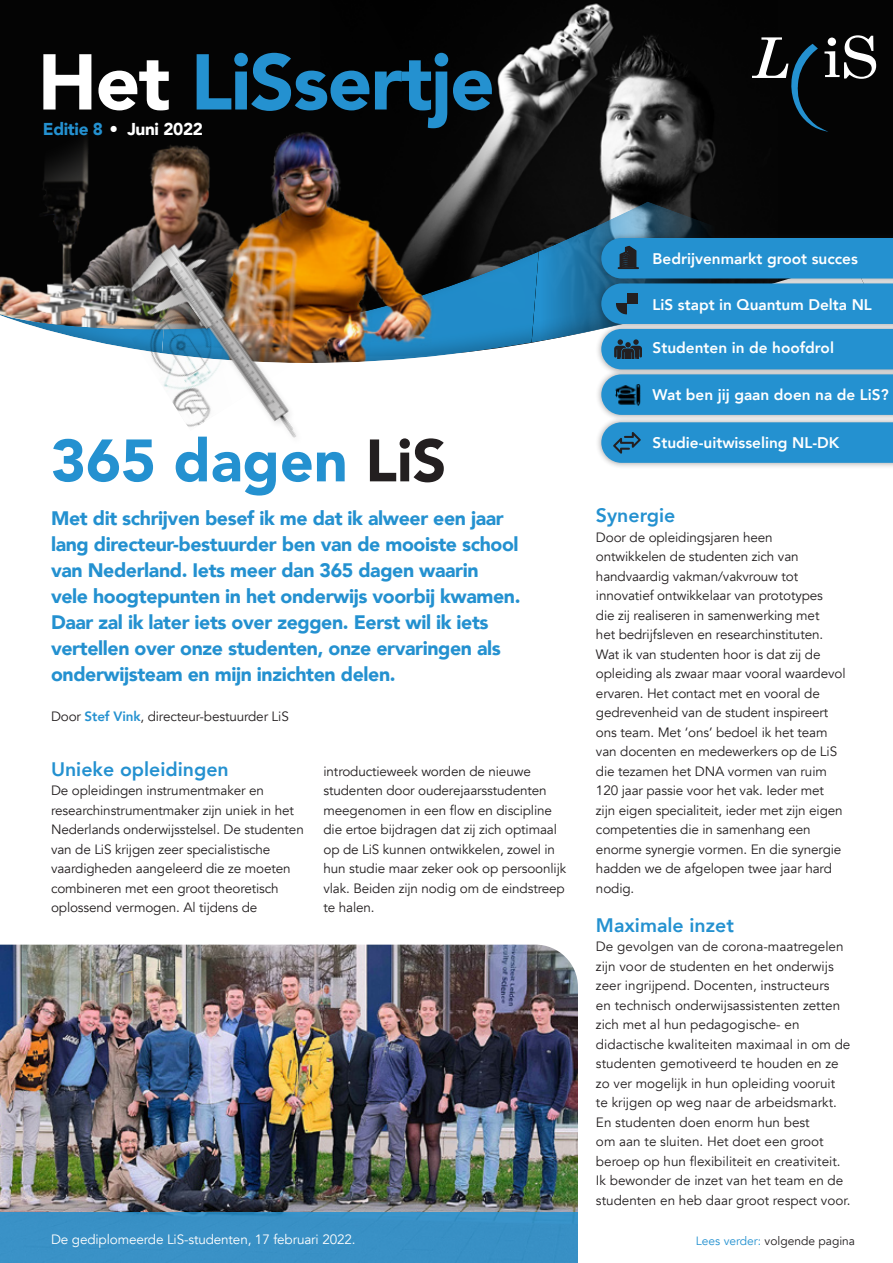
<style>
.page{position:relative;width:893px;height:1263px;background:#fff}
.page>*{position:absolute;margin:0;border:0;box-sizing:border-box;transform-origin:0 0}
.t1{font:900 78.15px "Avenir";letter-spacing:-.02em;color:#2491d0}
.t2{font:900 59.1px "Avenir";color:#2491d0}
.t3{font:900 19.5px/26px "Avenir";letter-spacing:-.02em;color:#2491d0}
.t4{font:800 19.5px "Avenir";color:#2491d0}
.t5{font:900 17.25px "Avenir";letter-spacing:-.02em;color:#fff}
.t6{font:800 15.45px "Avenir";color:#fff}
.t7{font:13.5px/19.5px "Avenir";letter-spacing:-.01em;color:#231f20}
.t8{font:13.5px "Avenir";letter-spacing:-.01em;color:#fff}
.t9{font:12px "Avenir";color:#231f20}
.s1{color:#fff}
.s2{color:#2491d0}
.s3{color:#231f20}
.s4{font-weight:800;color:#2491d0}
</style>
<div class="page">
<div style="left:0;top:0;width:893px;height:74px;background:#040404"></div>
<img style="left:320px;top:0;width:458px;height:74px">
<div style="left:410px;top:34px;width:52px;height:40px;background:#030303"></div>
<svg style="left:0;top:74px;width:893px;height:158px;background:#191919"></svg>
<img style="left:163px;top:119px;width:368px;height:81px">
<div style="left:0;top:200px;width:805px;height:163px;background:#231f20;opacity:.26"></div>
<img style="left:115px;top:224px;width:210px;height:214px">
<div style="left:595px;top:232px;width:298px;height:53px;background:#231f20;opacity:.4"></div>
<div style="left:595px;top:416px;width:298px;height:53px;background:#231f20;opacity:.4"></div>
<div style="left:595px;top:368px;width:298px;height:53px;background:#231f20;opacity:.4"></div>
<svg style="left:752px;top:35px;width:124px;height:97px;background:#1e2326"></svg>
<img style="left:0;top:945px;width:578px;height:268px">
<div style="left:0;top:1213px;width:578px;height:50px;background:#3991c6"></div>
<svg style="left:601px;top:238px;width:292px;height:177px;background:#3090c7"></svg>
<svg style="left:601px;top:422px;width:292px;height:41px;background:#2991cd"></svg>
<h1 class="t1" style="left:38px;top:15px;width:459px"><span class="s1">Het</span> LiSsertje</h1>
<p class="t5" style="left:43px;top:115px;width:162px"><span class="s2">Editie 8</span> • Juni 2022</p>
<h2 class="t2" style="left:51px;top:410px;width:397px">365 dagen <span class="s3">LiS</span></h2>
<p class="t3" style="left:51px;top:505px;width:471px">Met dit schrijven besef ik me dat ik alweer een jaar lang directeur-bestuurder ben van de mooiste school van Nederland. Iets meer dan 365 dagen waarin vele hoogtepunten in het onderwijs voorbij kwamen.<br>Daar zal ik later iets over zeggen. Eerst wil ik iets vertellen over onze studenten, onze ervaringen als onderwijsteam en mijn inzichten delen.</p>
<p class="t7" style="left:51px;top:707px;width:239px">Door <span class="s4">Stef Vink</span>, directeur-bestuurder LiS</p>
<h3 class="t4" style="left:51px;top:754px;width:179px">Unieke opleidingen</h3>
<p class="t7" style="left:51px;top:781px;width:254px">De opleidingen instrumentmaker en researchinstrumentmaker zijn uniek in het Nederlands onderwijsstelsel. De studenten van de LiS krijgen zeer specialistische vaardigheden aangeleerd die ze moeten combineren met een groot theoretisch oplossend vermogen. Al tijdens de</p>
<p class="t7" style="left:323px;top:761px;width:244px">introductieweek worden de nieuwe studenten door ouderejaarsstudenten meegenomen in een flow en discipline die ertoe bijdragen dat zij zich optimaal op de LiS kunnen ontwikkelen, zowel in hun studie maar zeker ook op persoonlijk vlak. Beiden zijn nodig om de eindstreep te halen.</p>
<p class="t6" style="left:652px;top:246px;width:207px">Bedrijvenmarkt groot succes</p>
<p class="t6" style="left:652px;top:292px;width:221px">LiS stapt in Quantum Delta NL</p>
<p class="t6" style="left:652px;top:336px;width:183px">Studenten in de hoofdrol</p>
<p class="t6" style="left:652px;top:382px;width:238px">Wat ben jij gaan doen na de LiS?</p>
<p class="t6" style="left:652px;top:431px;width:188px">Studie-uitwisseling NL-DK</p>
<h3 class="t4" style="left:596px;top:500px;width:81px">Synergie</h3>
<p class="t7" style="left:596px;top:527px;width:251px">Door de opleidingsjaren heen ontwikkelen de studenten zich van handvaardig vakman/vakvrouw tot innovatief ontwikkelaar van prototypes<br>die zij realiseren in samenwerking met<br>het bedrijfsleven en researchinstituten.<br>Wat ik van studenten hoor is dat zij de opleiding als zwaar maar vooral waardevol ervaren. Het contact met en vooral de gedrevenheid van de student inspireert ons team. Met ‘ons’ bedoel ik het team van docenten en medewerkers op de LiS die tezamen het DNA vormen van ruim 120 jaar passie voor het vak. Ieder met zijn eigen specialiteit, ieder met zijn eigen competenties die in samenhang een enorme synergie vormen. En die synergie hadden we de afgelopen twee jaar hard nodig.</p>
<h3 class="t4" style="left:596px;top:910px;width:139px">Maximale inzet</h3>
<p class="t7" style="left:596px;top:937px;width:256px">De gevolgen van de corona-maatregelen zijn voor de studenten en het onderwijs zeer ingrijpend. Docenten, instructeurs<br>en technisch onderwijsassistenten zetten zich met al hun pedagogische- en didactische kwaliteiten maximaal in om de studenten gemotiveerd te houden en ze zo ver mogelijk in hun opleiding vooruit te krijgen op weg naar de arbeidsmarkt.<br>En studenten doen enorm hun best<br>om aan te sluiten. Het doet een groot beroep op hun flexibiliteit en creativiteit.<br>Ik bewonder de inzet van het team en de studenten en heb daar groot respect voor.</p>
<p class="t8" style="left:51px;top:1231px;width:306px">De gediplomeerde LiS-studenten, 17 februari 2022.</p>
<p class="t9" style="left:696px;top:1234px;width:161px"><span class="s2">Lees verder:</span> volgende pagina</p>
</div>
